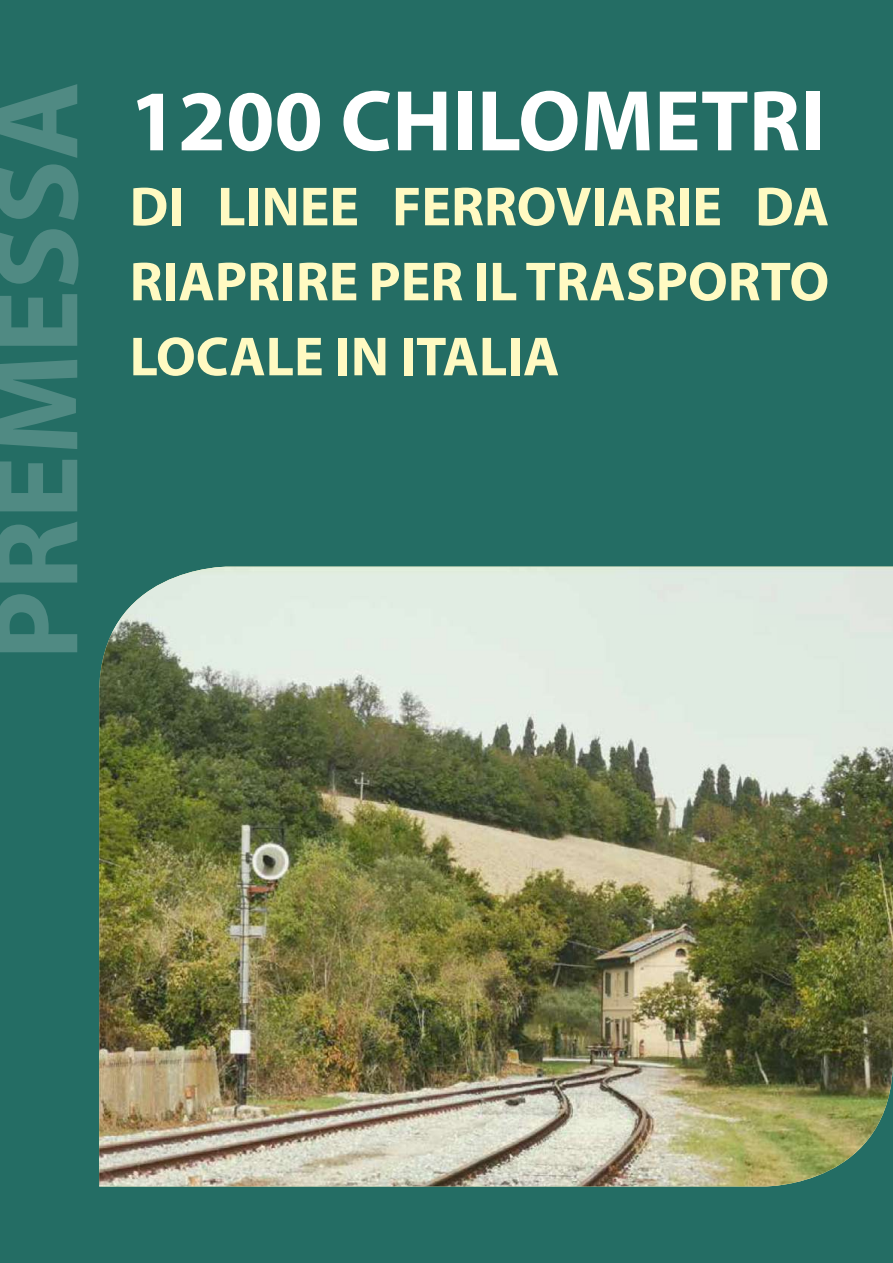
<style>
.page{position:relative;width:893px;height:1263px;background:#246d64}
.page>*{position:absolute;margin:0;border:0;box-sizing:border-box;transform-origin:0 0}
.t1{font:700 120px "Myriad Pro";color:#508a83}
.t2{font:700 87px "Myriad Pro";color:#fff}
.t3{font:700 55.5px/75px "Myriad Pro";color:#fffac2;text-align:justify}
</style>
<div class="page">
<img style="left:99px;top:567px;width:794px;height:619px">
<h1 class="t1" style="left:-41px;top:660px;width:580px;rotate:-90deg">PREMESSA</h1>
<h2 class="t2" style="left:130px;top:64px;width:697px">1200 CHILOMETRI</h2>
<p class="t3" style="left:130px;top:167px;width:701px">DI LINEE FERROVIARIE DA RIAPRIRE PER IL TRASPORTO LOCALE IN ITALIA</p>
</div>
